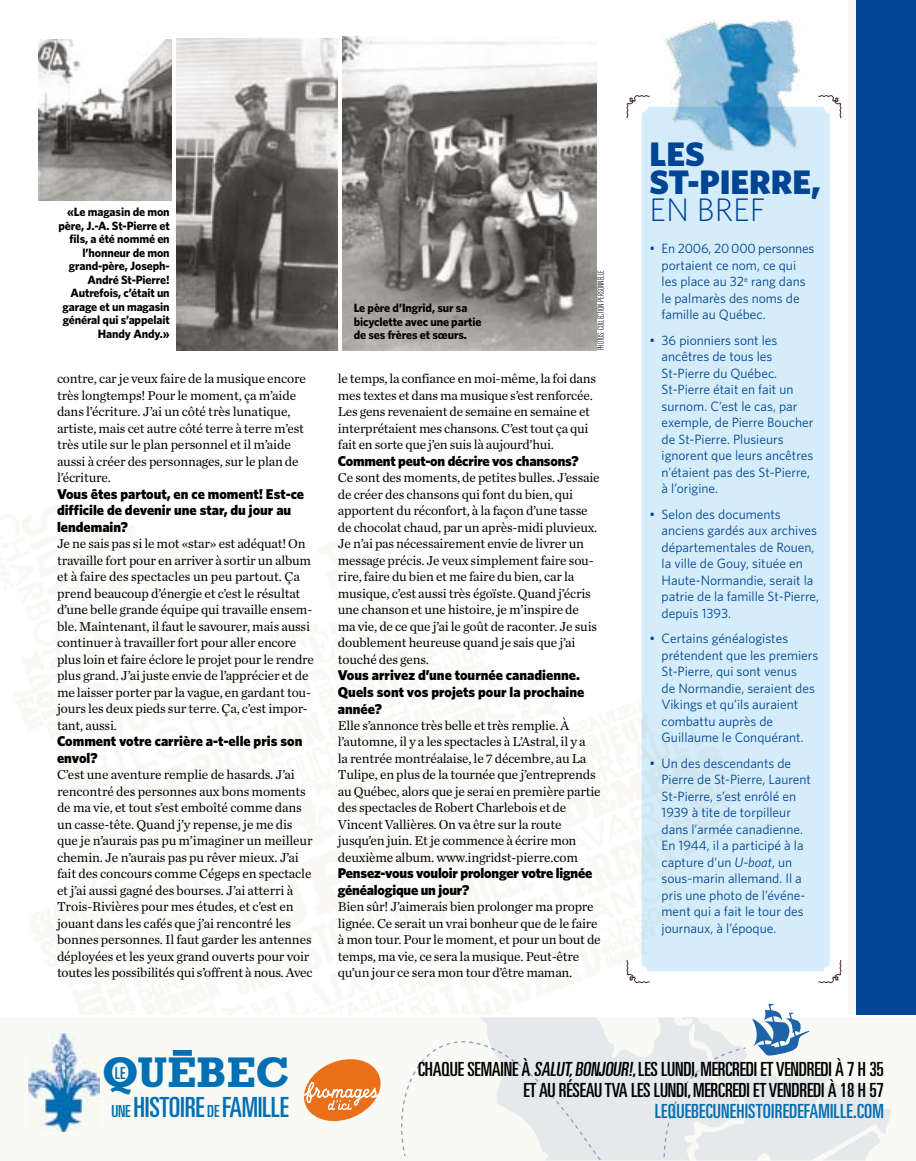
<style>
.page{position:relative;width:916px;height:1161px;background:#fff}
.page>*{position:absolute;margin:0;border:0;box-sizing:border-box;transform-origin:0 0}
.t1{font:700 43.5px "Rockwell";color:#006fb3}
.t2{font:900 34.05px/28.3px "Whitney";color:#004494}
.t3{font:300 32.7px "Whitney";color:#004494}
.t4{font:ultra-condensed 27.75px "Univers";letter-spacing:-.01em;color:#006fb3}
.t5{font:ultra-condensed 19.5px/21px "Univers";letter-spacing:-.01em;color:#000;text-align:right}
.t6{font:ultra-condensed 19.5px "Univers";letter-spacing:.01em;color:#006fb3}
.t7{font:ultra-condensed 16.65px "Univers";color:#006fb3}
.t8{font:900 14.25px/16.5px "Whitney";color:#000}
.t9{font:13.5px/16.5px "Chronicle Text G1";letter-spacing:-.015em;color:#000}
.t10{font:13.5px/16.5px "Whitney";color:#004494}
.t11{font:700 12px/13.5px "Whitney";letter-spacing:-.01em;color:#000;text-align:right}
.t12{font:9px "Heroic Condensed";color:#000}
.s1{font-style:italic}
.s2{font-size:16.65px}
</style>
<div class="page">
<div style="left:848px;top:0;width:9px;height:1014px;background:#f9f8f5"></div>
<div style="left:857px;top:0;width:59px;height:1015px;background:#004494"></div>
<img style="left:176px;top:39px;width:162px;height:311px">
<img style="left:38px;top:39px;width:134px;height:161px">
<img style="left:342px;top:37px;width:254px;height:313px">
<svg style="left:818px;top:960px;width:23px;height:23px"></svg>
<svg style="left:626px;top:960px;width:24px;height:23px"></svg>
<img style="left:659px;top:20px;width:155px;height:87px">
<svg style="left:818px;top:95px;width:23px;height:24px"></svg>
<svg style="left:626px;top:95px;width:24px;height:24px"></svg>
<div style="left:642px;top:107px;width:188px;height:864px;background:#d5edfa;border-radius:6px"></div>
<div style="left:0;top:1017px;width:916px;height:143px;background:#f9faf5"></div>
<svg style="left:481px;top:1018px;width:410px;height:142px;fill:#e6e9ec"></svg>
<svg style="left:752px;top:1004px;width:58px;height:52px"></svg>
<svg style="left:401px;top:1041px;width:344px;height:119px"></svg>
<div style="left:173px;top:1050px;width:19px;height:6px;background:#006fb3"></div>
<img style="left:28px;top:1033px;width:71px;height:99px">
<svg style="left:304px;top:1059px;width:76px;height:62px"></svg>
<p class="t11" style="left:59px;top:205px;width:113px">«Le magasin de mon père, J.-A. St-Pierre et fils, a été nommé en l’honneur de mon grand-père, Joseph-<br>André St-Pierre!<br>Autrefois, c’était un garage et un magasin général qui s’appelait<br>Handy Andy.»</p>
<p class="t9" style="left:57px;top:370px;width:250px">contre, car je veux faire de la musique encore très longtemps! Pour le moment, ça m’aide dans l’écriture. J’ai un côté très lunatique, artiste, mais cet autre côté terre à terre m’est très utile sur le plan personnel et il m’aide aussi à créer des personnages, sur le plan de l’écriture.</p>
<p class="t8" style="left:57px;top:485px;width:249px">Vous êtes partout, en ce moment! Est-ce difficile de devenir une star, du jour au lendemain?</p>
<p class="t9" style="left:57px;top:535px;width:259px">Je ne sais pas si le mot «star» est adéquat! On travaille fort pour en arriver à sortir un album et à faire des spectacles un peu partout. Ça prend beaucoup d’énergie et c’est le résultat d’une belle grande équipe qui travaille ensem&shy;ble. Maintenant, il faut le savourer, mais aussi continuer à travailler fort pour aller encore plus loin et faire éclore le projet pour le rendre plus grand. J’ai juste envie de l’apprécier et de me laisser porter par la vague, en gardant tou&shy;jours les deux pieds sur terre. Ça, c’est impor&shy;tant, aussi.</p>
<p class="t8" style="left:57px;top:733px;width:247px">Comment votre carrière a-t-elle pris son envol?</p>
<p class="t9" style="left:57px;top:766px;width:257px">C’est une aventure remplie de hasards. J’ai rencontré des personnes aux bons moments de ma vie, et tout s’est emboîté comme dans un casse-tête. Quand j’y repense, je me dis que je n’aurais pas pu m’imaginer un meilleur chemin. Je n’aurais pas pu rêver mieux. J’ai fait des concours comme Cégeps en spectacle et j’ai aussi gagné des bourses. J’ai atterri à Trois-Rivières pour mes études, et c’est en jouant dans les cafés que j’ai rencontré les bonnes personnes. Il faut garder les antennes déployées et les yeux grand ouverts pour voir toutes les possibilités qui s’offrent à nous. Avec</p>
<p class="t11" style="left:354px;top:301px;width:129px;text-align:left">Le père d’Ingrid, sur sa bicyclette avec une partie de ses frères et sœurs.</p>
<p class="t12" style="left:596px;top:350px;width:82px;rotate:-90deg">PHOTOS: COLLECTION PERSONNELLE</p>
<p class="t9" style="left:338px;top:370px;width:260px">le temps, la confiance en moi-même, la foi dans mes textes et dans ma musique s’est renforcée.<br>Les gens revenaient de semaine en semaine et interprétaient mes chansons. C’est tout ça qui fait en sorte que j’en suis là aujourd’hui.</p>
<p class="t8" style="left:338px;top:452px;width:242px">Comment peut-on décrire vos chansons?</p>
<p class="t9" style="left:338px;top:469px;width:263px">Ce sont des moments, de petites bulles. J’essaie de créer des chansons qui font du bien, qui apportent du réconfort, à la façon d’une tasse de chocolat chaud, par un après-midi pluvieux.<br>Je n’ai pas nécessairement envie de livrer un message précis. Je veux simplement faire sou&shy;rire, faire du bien et me faire du bien, car la musique, c’est aussi très égoïste. Quand j’écris une chanson et une histoire, je m’inspire de ma vie, de ce que j’ai le goût de raconter. Je suis doublement heureuse quand je sais que j’ai touché des gens.</p>
<p class="t8" style="left:338px;top:667px;width:248px">Vous arrivez d’une tournée canadienne.<br>Quels sont vos projets pour la prochaine année?</p>
<p class="t9" style="left:338px;top:717px;width:264px">Elle s’annonce très belle et très remplie. À l’automne, il y a les spectacles à L’Astral, il y a<br>la rentrée montréalaise, le 7 décembre, au La Tulipe, en plus de la tournée que j’entreprends au Québec, alors que je serai en première partie des spectacles de Robert Charlebois et de Vincent Vallières. On va être sur la route jusqu’en juin. Et je commence à écrire mon deuxième album. www.ingridst-pierre.com</p>
<p class="t8" style="left:338px;top:865px;width:256px">Pensez-vous vouloir prolonger votre lignée généalogique un jour?</p>
<p class="t9" style="left:338px;top:898px;width:264px">Bien sûr! J’aimerais bien prolonger ma propre lignée. Ce serait un vrai bonheur que de le faire à mon tour. Pour le moment, et pour un bout de temps, ma vie, ce sera la musique. Peut-être qu’un jour ce sera mon tour d’être maman.</p>
<h2 class="t2" style="left:650px;top:139px;width:172px">LES<br>ST-PIERRE,</h2>
<h3 class="t3" style="left:650px;top:188px;width:117px">EN BREF</h3>
<p class="t10" style="left:662px;top:240px;width:154px;text-indent:-12px">• En 2006, 20 000 personnes portaient ce nom, ce qui les place au 32<sup>e</sup> rang dans le palmarès des noms de famille au Québec.</p>
<p class="t10" style="left:662px;top:332px;width:153px;text-indent:-12px">• 36 pionniers sont les ancêtres de tous les<br>St-Pierre du Québec.<br>St-Pierre était en fait un surnom. C’est le cas, par exemple, de Pierre Boucher de St-Pierre. Plusieurs ignorent que leurs ancêtres n’étaient pas des St-Pierre, à l’origine.</p>
<p class="t10" style="left:662px;top:505px;width:159px;text-indent:-12px">• Selon des documents anciens gardés aux archives départementales de Rouen, la ville de Gouy, située en<br>Haute-Normandie, serait la patrie de la famille St-Pierre, depuis 1393.</p>
<p class="t10" style="left:662px;top:630px;width:158px;text-indent:-12px">• Certains généalogistes prétendent que les premiers<br>St-Pierre, qui sont venus<br>de Normandie, seraient des<br>Vikings et qu’ils auraient combattu auprès de<br>Guillaume le Conquérant.</p>
<p class="t10" style="left:662px;top:754px;width:151px;text-indent:-12px">• Un des descendants de<br>Pierre de St-Pierre, Laurent<br>St-Pierre, s’est enrôlé en<br>1939 à tite de torpilleur dans l’armée canadienne.<br>En 1944, il a participé à la capture d’un <span class="s1">U-boat</span>, un sous-marin allemand. Il a pris une photo de l’événe&shy;ment qui a fait le tour des journaux, à l’époque.</p>
<h1 class="t1" style="left:102px;top:1047px;width:189px">QUEBEC</h1>
<h3 class="t4" style="left:111px;top:1092px;width:179px"><span class="s2">UNE</span> HISTOIRE <span class="s2">DE</span> FAMILLE</h3>
<p class="t7" style="left:115px;top:1063px;width:12px">LE</p>
<h3 class="t5" style="left:418px;top:1058px;width:467px">CHAQUE SEMAINE À SALUT,BONJOUR!, LES LUNDI, MERCREDI ET VENDREDI À 7 H 35<br>ET AU RÉSEAU TVA LES LUNDI, MERCREDI ET VENDREDI À 18 H 57</h3>
<h3 class="t6" style="left:655px;top:1100px;width:231px">LEQUEBECUNEHISTOIREDEFAMILLE.COM</h3>
</div>
